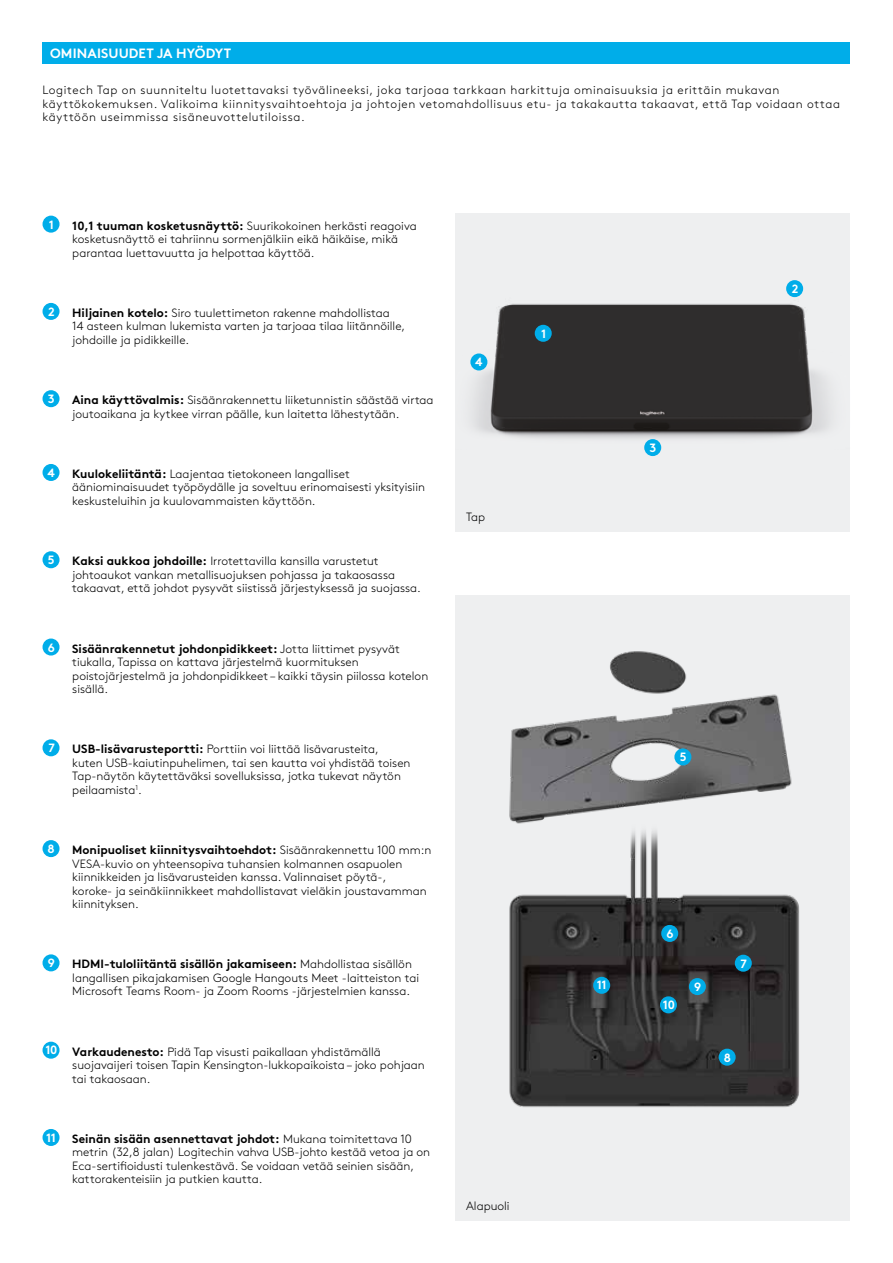
<style>
.page{position:relative;width:893px;height:1263px;background:#fff}
.page>*{position:absolute;margin:0;border:0;box-sizing:border-box;transform-origin:0 0}
.t1{font:700 13.5px "Brown Pro";letter-spacing:.01em;color:#fff}
.t2{font:300 12px/13.5px "Brown Pro";color:#000}
.t3{font:300 12px/13.5px "Brown Pro";letter-spacing:.05em;color:#000}
.t4{font:700 12px "Brown Pro";color:#fff}
.s1{font-weight:700}
.s2{font-weight:700;color:#fff}
</style>
<div class="page">
<img style="left:455px;top:213px;width:395px;height:318px">
<img style="left:455px;top:595px;width:395px;height:625px">
<div style="left:43px;top:43px;width:807px;height:21px;background:#00ade9"></div>
<div style="left:43px;top:216px;width:17px;height:17px;background:#00ade9;border-radius:50%"></div>
<div style="left:43px;top:303px;width:17px;height:17px;background:#00ade9;border-radius:50%"></div>
<div style="left:43px;top:390px;width:17px;height:17px;background:#00ade9;border-radius:50%"></div>
<div style="left:43px;top:464px;width:17px;height:17px;background:#00ade9;border-radius:50%"></div>
<div style="left:43px;top:551px;width:17px;height:17px;background:#00ade9;border-radius:50%"></div>
<div style="left:43px;top:638px;width:17px;height:17px;background:#00ade9;border-radius:50%"></div>
<div style="left:43px;top:739px;width:17px;height:17px;background:#00ade9;border-radius:50%"></div>
<div style="left:43px;top:840px;width:17px;height:17px;background:#00ade9;border-radius:50%"></div>
<div style="left:43px;top:954px;width:17px;height:17px;background:#00ade9;border-radius:50%"></div>
<div style="left:43px;top:1042px;width:17px;height:17px;background:#00ade9;border-radius:50%"></div>
<div style="left:43px;top:1129px;width:17px;height:17px;background:#00ade9;border-radius:50%"></div>
<div style="left:535px;top:325px;width:17px;height:17px;background:#00ade9;border-radius:50%"></div>
<div style="left:786px;top:280px;width:17px;height:17px;background:#00ade9;border-radius:50%"></div>
<div style="left:644px;top:439px;width:17px;height:17px;background:#00ade9;border-radius:50%"></div>
<div style="left:470px;top:353px;width:17px;height:17px;background:#00ade9;border-radius:50%"></div>
<div style="left:674px;top:748px;width:17px;height:17px;background:#00ade9;border-radius:50%"></div>
<div style="left:661px;top:925px;width:17px;height:17px;background:#00ade9;border-radius:50%"></div>
<div style="left:735px;top:955px;width:17px;height:17px;background:#00ade9;border-radius:50%"></div>
<div style="left:719px;top:1049px;width:17px;height:17px;background:#00ade9;border-radius:50%"></div>
<div style="left:689px;top:978px;width:17px;height:17px;background:#00ade9;border-radius:50%"></div>
<div style="left:660px;top:996px;width:17px;height:17px;background:#00ade9;border-radius:50%"></div>
<div style="left:593px;top:977px;width:17px;height:17px;background:#00ade9;border-radius:50%"></div>
<p class="t1" style="left:50px;top:43px;width:183px">OMINAISUUDET JA HYÖDYT</p>
<p class="t3" style="left:43px;top:82px;width:799px">Logitech Tap on suunniteltu luotettavaksi työvälineeksi, joka tarjoaa tarkkaan harkittuja ominaisuuksia ja erittäin mukavan käyttökokemuksen. Valikoima kiinnitysvaihtoehtoja ja johtojen vetomahdollisuus etu- ja takakautta takaavat, että Tap voidaan ottaa käyttöön useimmissa sisäneuvottelutiloissa.</p>
<p class="t4" style="left:49px;top:215px;width:7px">1</p>
<p class="t2" style="left:72px;top:218px;width:346px"><span class="s1">10,1 tuuman kosketusnäyttö:</span> Suurikokoinen herkästi reagoiva kosketusnäyttö ei tahriinnu sormenjälkiin eikä häikäise, mikä parantaa luettavuutta ja helpottaa käyttöä.</p>
<p class="t4" style="left:48px;top:302px;width:8px">2</p>
<p class="t2" style="left:72px;top:305px;width:334px"><span class="s1">Hiljainen kotelo:</span> Siro tuulettimeton rakenne mahdollistaa<br>14 asteen kulman lukemista varten ja tarjoaa tilaa liitännöille, johdoille ja pidikkeille.</p>
<p class="t4" style="left:48px;top:389px;width:8px">3</p>
<p class="t2" style="left:72px;top:392px;width:363px"><span class="s1">Aina käyttövalmis:</span> Sisäänrakennettu liiketunnistin säästää virtaa joutoaikana ja kytkee virran päälle, kun laitetta lähestytään.</p>
<p class="t4" style="left:47px;top:463px;width:9px">4</p>
<p class="t2" style="left:72px;top:466px;width:354px"><span class="s1">Kuulokeliitäntä:</span> Laajentaa tietokoneen langalliset ääniominaisuudet työpöydälle ja soveltuu erinomaisesti yksityisiin keskusteluihin ja kuulovammaisten käyttöön.</p>
<p class="t4" style="left:48px;top:550px;width:8px">5</p>
<p class="t2" style="left:72px;top:553px;width:350px"><span class="s1">Kaksi aukkoa johdoille:</span> Irrotettavilla kansilla varustetut johtoaukot vankan metallisuojuksen pohjassa ja takaosassa takaavat, että johdot pysyvät siistissä järjestyksessä ja suojassa.</p>
<p class="t4" style="left:48px;top:638px;width:9px">6</p>
<p class="t2" style="left:72px;top:641px;width:357px"><span class="s1">Sisäänrakennetut johdonpidikkeet:</span> Jotta liittimet pysyvät tiukalla, Tapissa on kattava järjestelmä kuormituksen poistojärjestelmä ja johdonpidikkeet – kaikki täysin piilossa kotelon sisällä.</p>
<p class="t4" style="left:48px;top:738px;width:8px">7</p>
<p class="t2" style="left:72px;top:741px;width:340px"><span class="s1">USB-lisävarusteportti:</span> Porttiin voi liittää lisävarusteita, kuten USB-kaiutinpuhelimen, tai sen kautta voi yhdistää toisen Tap-näytön käytettäväksi sovelluksissa, jotka tukevat näytön peilaamista<sup>1</sup>.</p>
<p class="t4" style="left:48px;top:839px;width:9px">8</p>
<p class="t2" style="left:72px;top:842px;width:361px"><span class="s1">Monipuoliset kiinnitysvaihtoehdot:</span> Sisäänrakennettu 100 mm:n VESA-kuvio on yhteensopiva tuhansien kolmannen osapuolen kiinnikkeiden ja lisävarusteiden kanssa. Valinnaiset pöytä-,<br>koroke- ja seinäkiinnikkeet mahdollistavat vieläkin joustavamman kiinnityksen.</p>
<p class="t4" style="left:48px;top:953px;width:9px">9</p>
<p class="t2" style="left:72px;top:957px;width:348px"><span class="s1">HDMI-tuloliitäntä sisällön jakamiseen:</span> Mahdollistaa sisällön langallisen pikajakamisen Google Hangouts Meet -laitteiston tai<br>Microsoft Teams Room- ja Zoom Rooms -järjestelmien kanssa.</p>
<p class="t2" style="left:72px;top:1044px;width:354px;text-indent:-27px"><span class="s2">10</span> <span class="s1">Varkaudenesto:</span> Pidä Tap visusti paikallaan yhdistämällä suojavaijeri toisen Tapin Kensington-lukkopaikoista – joko pohjaan tai takaosaan.</p>
<p class="t4" style="left:46px;top:1128px;width:11px">11</p>
<p class="t2" style="left:72px;top:1131px;width:359px"><span class="s1">Seinän sisään asennettavat johdot:</span> Mukana toimitettava 10 metrin (32,8 jalan) Logitechin vahva USB-johto kestää vetoa ja on Eca-sertifioidusti tulenkestävä. Se voidaan vetää seinien sisään, kattorakenteisiin ja putkien kautta.</p>
<p class="t4" style="left:475px;top:353px;width:9px">4</p>
<p class="t4" style="left:541px;top:324px;width:7px">1</p>
<p class="t2" style="left:466px;top:509px;width:21px">Tap</p>
<p class="t2" style="left:466px;top:1198px;width:45px">Alapuoli</p>
<p class="t4" style="left:650px;top:438px;width:8px">3</p>
<p class="t4" style="left:792px;top:279px;width:8px">2</p>
<p class="t4" style="left:680px;top:747px;width:8px">5</p>
<p class="t4" style="left:597px;top:975px;width:11px">11</p>
<p class="t4" style="left:666px;top:924px;width:9px">6</p>
<p class="t4" style="left:663px;top:995px;width:13px">10</p>
<p class="t4" style="left:694px;top:977px;width:9px">9</p>
<p class="t4" style="left:741px;top:954px;width:8px">7</p>
<p class="t4" style="left:724px;top:1048px;width:9px">8</p>
</div>
